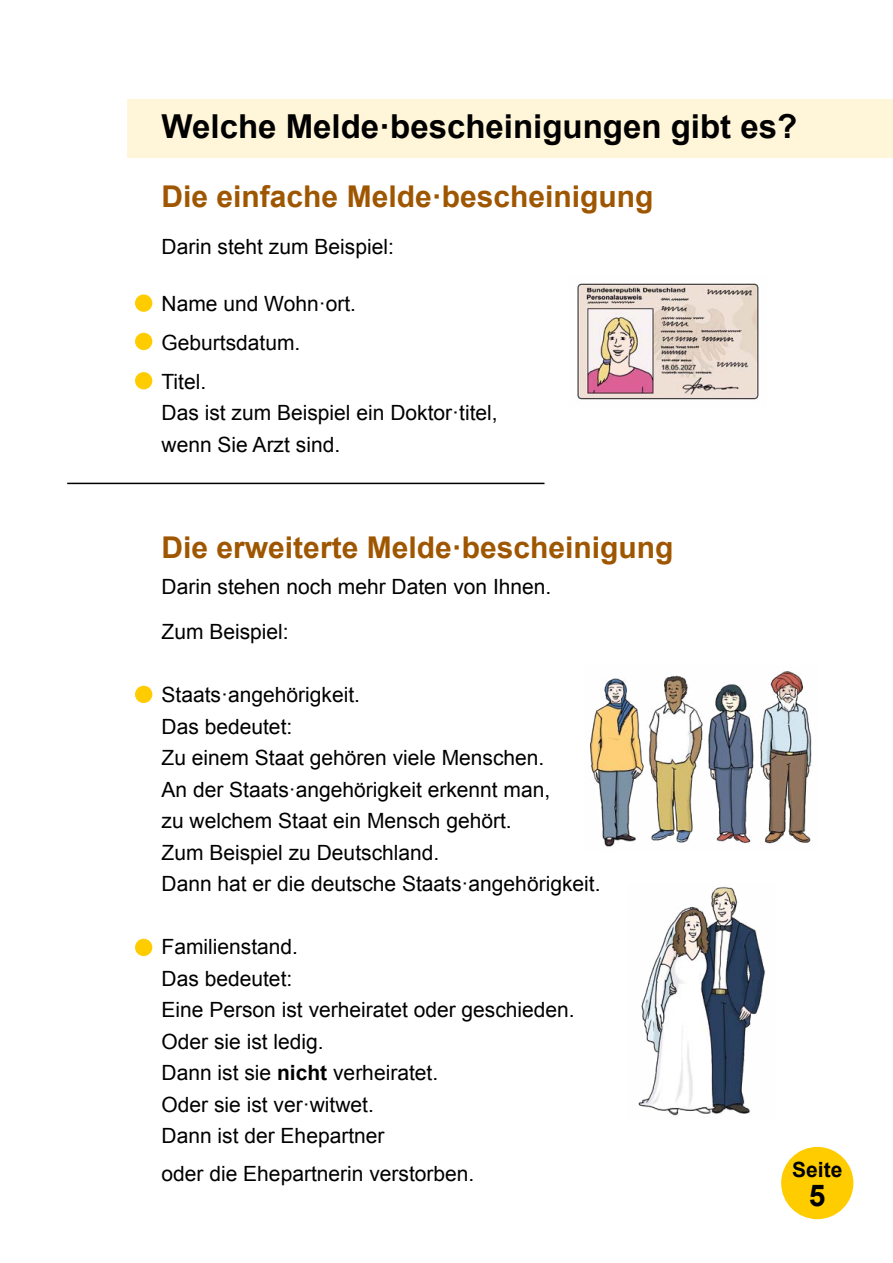
<style>
.page{position:relative;width:893px;height:1263px;background:#fff}
.page>*{position:absolute;margin:0;border:0;box-sizing:border-box;transform-origin:0 0}
.t1{font:700 33px "Arial";color:#000}
.t2{font:700 30px "Arial";color:#9f5600}
.t3{font:700 30px "Arial";color:#000}
.t4{font:21px/31.5px "Arial";color:#000}
.t5{font:700 21px "Arial";color:#000}
.s1{font-weight:700}
</style>
<div class="page">
<div style="left:781px;top:1147px;width:72px;height:72px;background:#fc0;border-radius:50%"></div>
<div style="left:128px;top:99px;width:765px;height:58px;background:#fff5d8"></div>
<hr style="left:67px;top:483px;width:477px;height:1px;background:#000">
<div style="left:135px;top:294px;width:17px;height:18px;background:#fc0;border-radius:50%"></div>
<div style="left:135px;top:686px;width:17px;height:17px;background:#fc0;border-radius:50%"></div>
<div style="left:135px;top:939px;width:17px;height:17px;background:#fc0;border-radius:50%"></div>
<div style="left:135px;top:333px;width:17px;height:17px;background:#fc0;border-radius:50%"></div>
<div style="left:135px;top:372px;width:17px;height:17px;background:#fc0;border-radius:50%"></div>
<img style="left:577px;top:283px;width:182px;height:117px">
<img style="left:590px;top:671px;width:222px;height:176px">
<img style="left:638px;top:886px;width:127px;height:230px">
<h1 class="t1" style="left:162px;top:105px;width:637px">Welche Melde·bescheinigungen gibt es?</h1>
<h2 class="t2" style="left:162px;top:177px;width:493px">Die einfache Melde·bescheinigung</h2>
<p class="t4" style="left:162px;top:231px;width:234px">Darin steht zum Beispiel:</p>
<p class="t4" style="left:162px;top:284px;width:196px;line-height:39px">Name und Wohn·ort.<br>Geburtsdatum.<br>Titel.</p>
<p class="t4" style="left:162px;top:397px;width:338px">Das ist zum Beispiel ein Doktor·titel, wenn Sie Arzt sind.</p>
<h2 class="t2" style="left:162px;top:528px;width:513px">Die erweiterte Melde·bescheinigung</h2>
<p class="t4" style="left:162px;top:564px;width:391px;line-height:45px">Darin stehen noch mehr Daten von Ihnen.<br>Zum Beispiel:</p>
<p class="t4" style="left:162px;top:679px;width:440px">Staats·angehörigkeit.<br>Das bedeutet:<br>Zu einem Staat gehören viele Menschen.<br>An der Staats·angehörigkeit erkennt man,<br>zu welchem Staat ein Mensch gehört.<br>Zum Beispiel zu Deutschland.<br>Dann hat er die deutsche Staats·angehörigkeit.</p>
<p class="t4" style="left:162px;top:931px;width:415px">Familienstand.<br>Das bedeutet:<br>Eine Person ist verheiratet oder geschieden.<br>Oder sie ist ledig.<br>Dann ist sie <span class="s1">nicht</span> verheiratet.<br>Oder sie ist ver·witwet.<br>Dann ist der Ehepartner</p>
<p class="t4" style="left:162px;top:1158px;width:314px">oder die Ehepartnerin verstorben.</p>
<p class="t5" style="left:792px;top:1155px;width:52px">Seite</p>
<h2 class="t3" style="left:809px;top:1176px;width:18px">5</h2>
</div>
